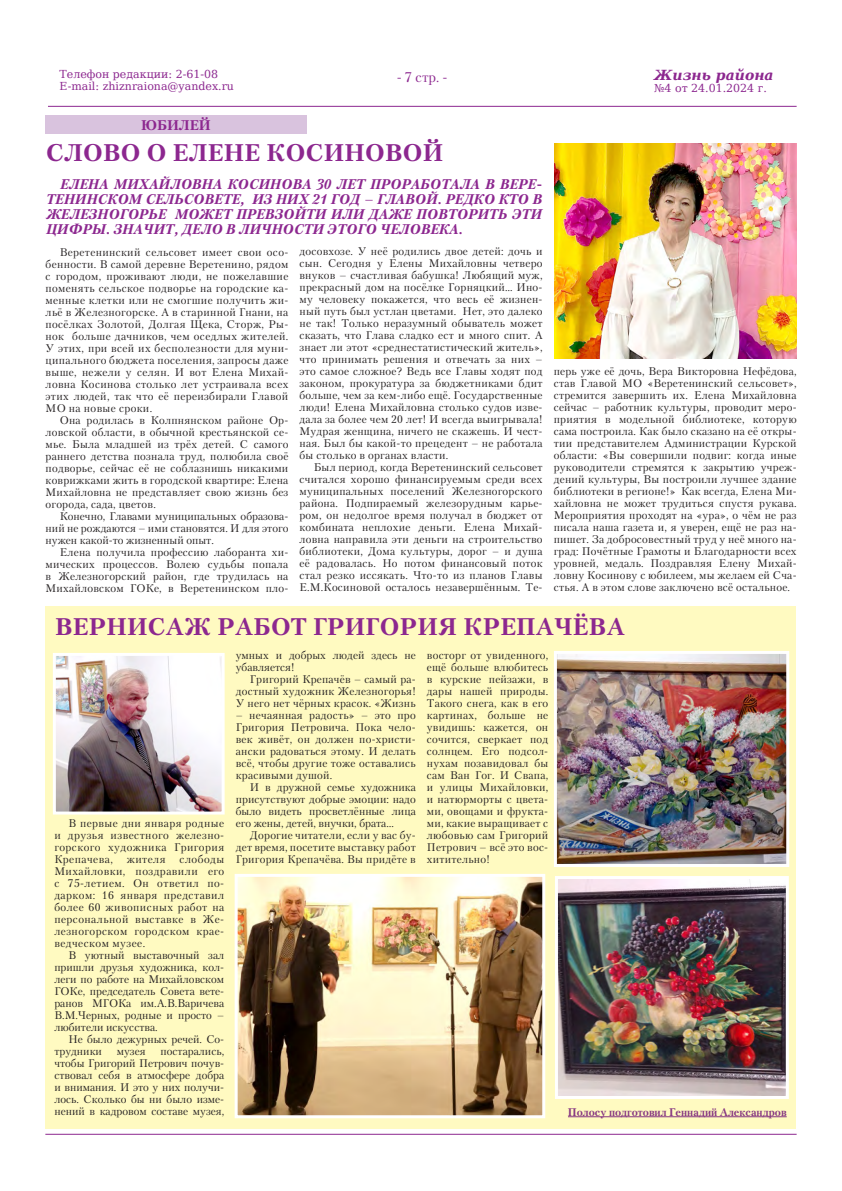
<style>
.page{position:relative;width:842px;height:1191px;background:#fff}
.page>*{position:absolute;margin:0;border:0;box-sizing:border-box;transform-origin:0 0}
.Заголовок{font:700 24px "Petersburg C";letter-spacing:.02em;color:#8c278f}
.Врезка{font:italic 700 14px/15px "Petersburg C";color:#8c278f;text-align:justify}
.t1{font:italic 700 14px "DejaVu Serif";color:#8c278f}
.t2{font:14px "Petersburg C";color:#8c278f}
.t3{font:700 14px "Petersburg C";color:#8c278f}
.Текст{font:11px/12px "Petersburg C";letter-spacing:.02em;color:#231f20;text-align:justify}
.t4{font:11px "DejaVu Serif";color:#8c278f}
.Текст-2{font:11px/12px "Petersburg C";color:#231f20}
.подпись{font:700 11px "Petersburg C";color:#863681}
</style>
<div class="page">
<div style="left:45px;top:606px;width:751px;height:522px;background:#fffac1"></div>
<hr style="left:48px;top:106px;width:749px;height:1px;background:#8c278f">
<hr style="left:45px;top:1133px;width:752px;height:1px;background:#8c278f">
<div style="left:45px;top:115px;width:261px;height:19px;background:#d9c3de"></div>
<img style="left:554px;top:143px;width:243px;height:215px">
<img style="left:239px;top:878px;width:302px;height:236px">
<div style="left:235px;top:874px;width:310px;height:244px;border:3px solid #fff"></div>
<img style="left:57px;top:657px;width:164px;height:153px">
<div style="left:53px;top:653px;width:172px;height:161px;border:3px solid #fff"></div>
<img style="left:558px;top:655px;width:227px;height:208px">
<div style="left:554px;top:651px;width:235px;height:216px;border:3px solid #fff"></div>
<img style="left:559px;top:880px;width:226px;height:215px">
<div style="left:555px;top:876px;width:234px;height:223px;border:3px solid #fff"></div>
<hr style="left:568px;top:1116px;width:219px;height:1px;background:#863681">
<p class="t4" style="left:60px;top:66px;width:160px">Телефон редакции: 2-61-08</p>
<p class="t4" style="left:60px;top:78px;width:176px">E-mail: zhiznraiona@yandex.ru</p>
<p class="t3" style="left:141px;top:117px;width:71px">ЮБИЛЕЙ</p>
<p class="t2" style="left:397px;top:68px;width:52px">- 7 стр. -</p>
<p class="Заголовок" style="left:46px;top:139px;width:399px">СЛОВО О ЕЛЕНЕ КОСИНОВОЙ</p>
<p class="Врезка" style="left:46px;top:176px;width:497px;text-indent:14px">ЕЛЕНА МИХАЙЛОВНА КОСИНОВА 30 ЛЕТ ПРОРАБОТАЛА В ВЕРЕ-ТЕНИНСКОМ СЕЛЬСОВЕТЕ, ИЗ НИХ 21 ГОД – ГЛАВОЙ. РЕДКО КТО В ЖЕЛЕЗНОГОРЬЕ МОЖЕТ ПРЕВЗОЙТИ ИЛИ ДАЖЕ ПОВТОРИТЬ ЭТИ ЦИФРЫ. ЗНАЧИТ, ДЕЛО В ЛИЧНОСТИ ЭТОГО ЧЕЛОВЕКА.</p>
<p class="Текст" style="left:299px;top:245px;width:245px">досовхозе. У неё родились двое детей: дочь и сын. Сегодня у Елены Михайловны четверо внуков – счастливая бабушка! Любящий муж, прекрасный дом на посёлке Горняцкий… Ино&shy;му человеку покажется, что весь её жизнен&shy;ный путь был устлан цветами. Нет, это далеко не так! Только неразумный обыватель может сказать, что Глава сладко ест и много спит. А знает ли этот «среднестатистический житель», что принимать решения и отвечать за них – это самое сложное? Ведь все Главы ходят под законом, прокуратура за бюджетниками бдит больше, чем за кем-либо ещё. Государственные люди! Елена Михайловна столько судов изве&shy;дала за более чем 20 лет! И всегда выигрывала!<br>Мудрая женщина, ничего не скажешь. И чест&shy;ная. Был бы какой-то прецедент – не работала бы столько в органах власти.</p>
<p class="Текст" style="left:299px;top:461px;width:245px;text-indent:14px">Был период, когда Веретенинский сельсовет считался хорошо финансируемым среди всех муниципальных поселений Железногорского района. Подпираемый железорудным карье&shy;ром, он недолгое время получал в бюджет от комбината неплохие деньги. Елена Михай&shy;ловна направила эти деньги на строительство библиотеки, Дома культуры, дорог – и душа её радовалась. Но потом финансовый поток стал резко иссякать. Что-то из планов Главы Е.М.Косиновой осталось незавершённым. Те-</p>
<p class="Текст" style="left:46px;top:245px;width:244px;text-indent:14px">Веретенинский сельсовет имеет свои осо&shy;бенности. В самой деревне Веретенино, рядом с городом, проживают люди, не пожелавшие поменять сельское подворье на городские ка&shy;менные клетки или не смогшие получить жи&shy;льё в Железногорске. А в старинной Гнани, на посёлках Золотой, Долгая Щека, Сторж, Ры&shy;нок больше дачников, чем оседлых жителей.<br>У этих, при всей их бесполезности для муни&shy;ципального бюджета поселения, запросы даже выше, нежели у селян. И вот Елена Михай&shy;ловна Косинова столько лет устраивала всех этих людей, так что её переизбирали Главой МО на новые сроки.</p>
<p class="Текст" style="left:46px;top:413px;width:244px;text-indent:14px">Она родилась в Колпнянском районе Ор&shy;ловской области, в обычной крестьянской се&shy;мье. Была младшей из трёх детей. С самого раннего детства познала труд, полюбила своё подворье, сейчас её не соблазнишь никакими коврижками жить в городской квартире: Елена Михайловна не представляет свою жизнь без огорода, сада, цветов.</p>
<p class="Текст" style="left:46px;top:509px;width:244px;text-indent:14px">Конечно, Главами муниципальных образова&shy;ний не рождаются – ими становятся. И для этого нужен какой-то жизненный опыт.</p>
<p class="Текст" style="left:46px;top:545px;width:244px;text-indent:14px">Елена получила профессию лаборанта хи&shy;мических процессов. Волею судьбы попала в Железногорский район, где трудилась на Михайловском ГОКе, в Веретенинском пло-</p>
<p class="t1" style="left:654px;top:64px;width:121px">Жизнь района</p>
<p class="t4" style="left:654px;top:80px;width:114px">№4 от 24.01.2024 г.</p>
<p class="Текст" style="left:554px;top:365px;width:244px">перь уже её дочь, Вера Викторовна Нефёдова, став Главой МО «Веретенинский сельсовет», стремится завершить их. Елена Михайловна сейчас – работник культуры, проводит меро&shy;приятия в модельной библиотеке, которую сама построила. Как было сказано на её откры&shy;тии представителем Администрации Курской области: «Вы совершили подвиг: когда иные руководители стремятся к закрытию учреж&shy;дений культуры, Вы построили лучшее здание библиотеки в регионе!» Как всегда, Елена Ми&shy;хайловна не может трудиться спустя рукава.<br>Мероприятия проходят на «ура», о чём не раз писала наша газета и, я уверен, ещё не раз на&shy;пишет. За добросовестный труд у неё много на&shy;град: Почётные Грамоты и Благодарности всех уровней, медаль. Поздравляя Елену Михай&shy;ловну Косинову с юбилеем, мы желаем ей Сча&shy;стья. А в этом слове заключено всё остальное.</p>
<p class="Заголовок" style="left:55px;top:613px;width:571px">ВЕРНИСАЖ РАБОТ ГРИГОРИЯ КРЕПАЧЁВА</p>
<p class="Текст-2" style="left:236px;top:648px;width:182px">умных и добрых людей здесь не убавляется!</p>
<p class="Текст" style="left:236px;top:672px;width:182px;text-indent:14px">Григорий Крепачёв – самый ра&shy;достный художник Железногорья!<br>У него нет чёрных красок. «Жизнь</p>
<p class="Текст" style="left:236px;top:708px;width:182px">– нечаянная радость» – это про Григория Петровича. Пока чело&shy;век живёт, он должен по-христи&shy;ански радоваться этому. И делать всё, чтобы другие тоже оставались красивыми душой.</p>
<p class="Текст" style="left:236px;top:780px;width:182px;text-indent:14px">И в дружной семье художника присутствуют добрые эмоции: надо было видеть просветлённые лица его жены, детей, внучки, брата…</p>
<p class="Текст" style="left:236px;top:828px;width:182px;text-indent:14px">Дорогие читатели, если у вас бу&shy;дет время, посетите выставку работ Григория Крепачёва. Вы придёте в</p>
<p class="Текст" style="left:427px;top:649px;width:123px">восторг от увиденного, ещё больше влюбитесь в курские пейзажи, в дары нашей природы.<br>Такого снега, как в его картинах, больше не увидишь: кажется, он сочится, сверкает под солнцем. Его подсол&shy;нухам позавидовал бы сам Ван Гог. И Свапа, и улицы Михайловки, и натюрморты с цвета&shy;ми, овощами и фрукта&shy;ми, какие выращивает с любовью сам Григорий Петрович – всё это вос&shy;хитительно!</p>
<p class="Текст" style="left:54px;top:817px;width:171px;text-indent:14px">В первые дни января родные и друзья известного железно&shy;горского художника Григория Крепачева,</p>
<p class="Текст" style="left:54px;top:853px;width:171px;text-indent:125px">слободы Михайловки, поздравили его с 75-летием. Он ответил по&shy;дарком: 16 января представил более 60 живописных работ на персональной выставке в Же&shy;лезногорском городском крае&shy;ведческом музее.</p>
<p class="Текст" style="left:54px;top:949px;width:171px;text-indent:14px">В уютный выставочный зал пришли друзья художника, кол&shy;леги по работе на Михайловском ГОКе, председатель Совета вете&shy;ранов МГОКа им.А.В.Варичева В.М.Черных, родные и просто – любители искусства.</p>
<p class="Текст-2" style="left:54px;top:1033px;width:171px;text-indent:14px">Не было дежурных речей. Со&shy;трудники</p>
<p class="Текст" style="left:127px;top:853px;width:40px">жителя</p>
<p class="Текст" style="left:54px;top:1045px;width:171px;text-indent:106px">постарались, чтобы Григорий Петрович почув&shy;ствовал себя в атмосфере добра и внимания. И это у них получи&shy;лось. Сколько бы ни было изме&shy;нений в кадровом составе музея,</p>
<p class="Текст" style="left:117px;top:1045px;width:30px">музея</p>
<p class="подпись" style="left:568px;top:1105px;width:220px">Полосу подготовил Геннадий Александров</p>
</div>
